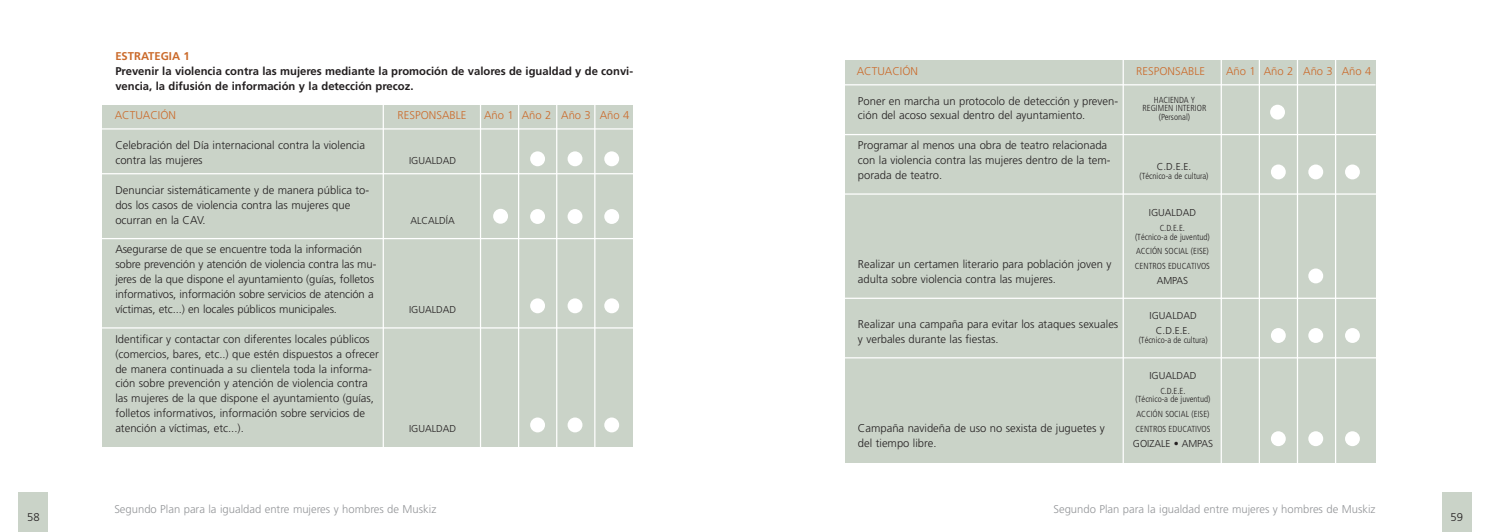
<style>
.page{position:relative;width:1489px;height:532px;background:#fff}
.page>*{position:absolute;margin:0;border:0;box-sizing:border-box;transform-origin:0 0}
.t1{font:300 11.25px/14.9px "Frutiger";color:#231f20}
.t2{font:700 11.25px/14.9px "Frutiger";color:#231f20}
.t3{font:300 11.25px "Frutiger";color:#939598}
.t4{font:300 11.25px "Frutiger";color:#cb6b2c}
.t5{font:700 11.25px "Frutiger";color:#cb6b2c}
.t6{font:300 10px/14.9px "Frutiger";color:#231f20;text-align:center}
.t7{font:300 condensed 8.75px/8.8px "Frutiger";color:#231f20;text-align:center}
</style>
<div class="page">
<div style="left:845px;top:60px;width:529px;height:402px;background:#cad3c8"></div>
<div style="left:1441px;top:491px;width:30px;height:40px;background:#cad3c8"></div>
<div style="left:19px;top:491px;width:29px;height:40px;background:#cad3c8"></div>
<div style="left:103px;top:106px;width:530px;height:341px;background:#cad3c8"></div>
<hr style="left:84px;top:173px;width:556px;height:1px;background:#fff">
<hr style="left:75px;top:327px;width:577px;height:1px;background:#fff">
<hr style="left:75px;top:238px;width:577px;height:1px;background:#fff">
<hr style="left:93px;top:128px;width:546px;height:1px;background:#fff">
<hr style="left:382px;top:101px;width:2px;height:387px;background:#fff">
<hr style="left:480px;top:101px;width:1px;height:387px;background:#fff">
<hr style="left:518px;top:77px;width:1px;height:411px;background:#fff">
<hr style="left:556px;top:100px;width:1px;height:391px;background:#fff">
<hr style="left:594px;top:101px;width:1px;height:387px;background:#fff">
<div style="left:530px;top:151px;width:15px;height:15px;background:#fff;border-radius:50%"></div>
<div style="left:567px;top:151px;width:15px;height:15px;background:#fff;border-radius:50%"></div>
<div style="left:604px;top:151px;width:15px;height:15px;background:#fff;border-radius:50%"></div>
<div style="left:530px;top:417px;width:15px;height:15px;background:#fff;border-radius:50%"></div>
<div style="left:567px;top:417px;width:15px;height:15px;background:#fff;border-radius:50%"></div>
<div style="left:604px;top:417px;width:15px;height:15px;background:#fff;border-radius:50%"></div>
<div style="left:530px;top:298px;width:15px;height:15px;background:#fff;border-radius:50%"></div>
<div style="left:567px;top:298px;width:15px;height:15px;background:#fff;border-radius:50%"></div>
<div style="left:604px;top:298px;width:15px;height:15px;background:#fff;border-radius:50%"></div>
<div style="left:493px;top:209px;width:15px;height:14px;background:#fff;border-radius:50%"></div>
<div style="left:530px;top:209px;width:15px;height:15px;background:#fff;border-radius:50%"></div>
<div style="left:567px;top:209px;width:15px;height:15px;background:#fff;border-radius:50%"></div>
<div style="left:604px;top:209px;width:15px;height:15px;background:#fff;border-radius:50%"></div>
<hr style="left:1122px;top:40px;width:1px;height:435px;background:#fff">
<hr style="left:1220px;top:39px;width:1px;height:436px;background:#fff">
<hr style="left:1258px;top:38px;width:1px;height:437px;background:#fff">
<hr style="left:1296px;top:38px;width:1px;height:438px;background:#fff">
<hr style="left:1334px;top:39px;width:1px;height:435px;background:#fff">
<div style="left:1269px;top:105px;width:15px;height:15px;background:#fff;border-radius:50%"></div>
<div style="left:1270px;top:328px;width:15px;height:15px;background:#fff;border-radius:50%"></div>
<div style="left:1308px;top:328px;width:14px;height:15px;background:#fff;border-radius:50%"></div>
<div style="left:1344px;top:328px;width:15px;height:15px;background:#fff;border-radius:50%"></div>
<div style="left:1270px;top:164px;width:15px;height:15px;background:#fff;border-radius:50%"></div>
<div style="left:1308px;top:164px;width:14px;height:15px;background:#fff;border-radius:50%"></div>
<div style="left:1344px;top:164px;width:15px;height:15px;background:#fff;border-radius:50%"></div>
<div style="left:1308px;top:268px;width:14px;height:15px;background:#fff;border-radius:50%"></div>
<hr style="left:829px;top:84px;width:546px;height:1px;background:#fff">
<hr style="left:819px;top:134px;width:556px;height:1px;background:#fff">
<hr style="left:808px;top:193px;width:577px;height:2px;background:#fff">
<hr style="left:810px;top:297px;width:577px;height:2px;background:#fff">
<hr style="left:810px;top:357px;width:577px;height:1px;background:#fff">
<div style="left:1270px;top:431px;width:15px;height:15px;background:#fff;border-radius:50%"></div>
<div style="left:1308px;top:431px;width:14px;height:15px;background:#fff;border-radius:50%"></div>
<div style="left:1344px;top:431px;width:15px;height:15px;background:#fff;border-radius:50%"></div>
<p class="t1" style="left:27px;top:511px;width:14px">58</p>
<p class="t5" style="left:115px;top:51px;width:76px">ESTRATEGIA 1</p>
<p class="t2" style="left:115px;top:64px;width:519px">Prevenir la violencia contra las mujeres mediante la promoción de valores de igualdad y de convi&shy;vencia, la difusión de información y la detección precoz.</p>
<p class="t4" style="left:115px;top:111px;width:63px">ACTUACIÓN</p>
<p class="t4" style="left:397px;top:111px;width:70px">RESPONSABLE</p>
<p class="t4" style="left:484px;top:111px;width:147px">Año 1 Año 2 Año 3 Año 4</p>
<p class="t1" style="left:115px;top:139px;width:251px">Celebración del Día internacional contra la violencia contra las mujeres</p>
<p class="t1" style="left:115px;top:183px;width:255px">Denunciar sistemáticamente y de manera pública to&shy;dos los casos de violencia contra las mujeres que ocurran en la CAV.</p>
<p class="t1" style="left:115px;top:243px;width:262px">Asegurarse de que se encuentre toda la información sobre prevención y atención de violencia contra las mu&shy;jeres de la que dispone el ayuntamiento (guías, folletos informativos, información sobre servicios de atención a víctimas, etc...) en locales públicos municipales.</p>
<p class="t1" style="left:115px;top:332px;width:265px">Identificar y contactar con diferentes locales públicos (comercios, bares, etc..) que estén dispuestos a ofrecer de manera continuada a su clientela toda la informa&shy;ción sobre prevención y atención de violencia contra las mujeres de la que dispone el ayuntamiento (guías, folletos informativos, información sobre servicios de atención a víctimas, etc...).</p>
<p class="t6" style="left:409px;top:154px;width:49px">IGUALDAD</p>
<p class="t6" style="left:410px;top:213px;width:46px">ALCALDÍA</p>
<p class="t6" style="left:409px;top:303px;width:49px">IGUALDAD</p>
<p class="t6" style="left:409px;top:422px;width:49px">IGUALDAD</p>
<p class="t4" style="left:856px;top:66px;width:63px">ACTUACIÓN</p>
<p class="t4" style="left:1136px;top:66px;width:70px">RESPONSABLE</p>
<p class="t4" style="left:1225px;top:66px;width:147px">Año 1 Año 2 Año 3 Año 4</p>
<p class="t7" style="left:1142px;top:96px;width:65px">HACIENDA Y<br>REGIMEN INTERIOR (Personal)</p>
<p class="t1" style="left:857px;top:94px;width:262px">Poner en marcha un protocolo de detección y preven&shy;ción del acoso sexual dentro del ayuntamiento.</p>
<p class="t1" style="left:857px;top:139px;width:254px">Programar al menos una obra de teatro relacionada con la violencia contra las mujeres dentro de la tem&shy;porada de teatro.</p>
<p class="t6" style="left:1156px;top:160px;width:36px">C.D.E.E.</p>
<p class="t7" style="left:1139px;top:172px;width:70px">(Técnico-a de cultura)</p>
<p class="t1" style="left:857px;top:258px;width:255px">Realizar un certamen literario para población joven y adulta sobre violencia contra las mujeres.</p>
<p class="t1" style="left:857px;top:317px;width:262px">Realizar una campaña para evitar los ataques sexuales y verbales durante las fiestas.</p>
<p class="t1" style="left:857px;top:421px;width:248px">Campaña navideña de uso no sexista de juguetes y del tiempo libre.</p>
<p class="t6" style="left:1148px;top:206px;width:49px">IGUALDAD</p>
<p class="t7" style="left:1134px;top:224px;width:76px">C.D.E.E.<br>(Técnico-a de juventud)</p>
<p class="t7" style="left:1134px;top:244px;width:77px;line-height:14.9px;text-align:left">ACCIÓN SOCIAL (EISE)<br>CENTROS EDUCATIVOS</p>
<p class="t6" style="left:1156px;top:274px;width:33px">AMPAS</p>
<p class="t6" style="left:1149px;top:308px;width:49px">IGUALDAD<br>C.D.E.E.</p>
<p class="t7" style="left:1138px;top:336px;width:70px">(Técnico-a de cultura)</p>
<p class="t6" style="left:1149px;top:368px;width:49px">IGUALDAD</p>
<p class="t7" style="left:1135px;top:386px;width:76px">C.D.E.E.<br>(Técnico-a de juventud)</p>
<p class="t7" style="left:1135px;top:407px;width:77px;line-height:14.9px;text-align:left">ACCIÓN SOCIAL (EISE)<br>CENTROS EDUCATIVOS</p>
<p class="t6" style="left:1132px;top:436px;width:82px">GOIZALE • AMPAS</p>
<p class="t3" style="left:114px;top:504px;width:323px">Segundo Plan para la igualdad entre mujeres y hombres de Muskiz</p>
<p class="t3" style="left:1053px;top:504px;width:323px">Segundo Plan para la igualdad entre mujeres y hombres de Muskiz</p>
<p class="t1" style="left:1450px;top:511px;width:14px">59</p>
</div>
